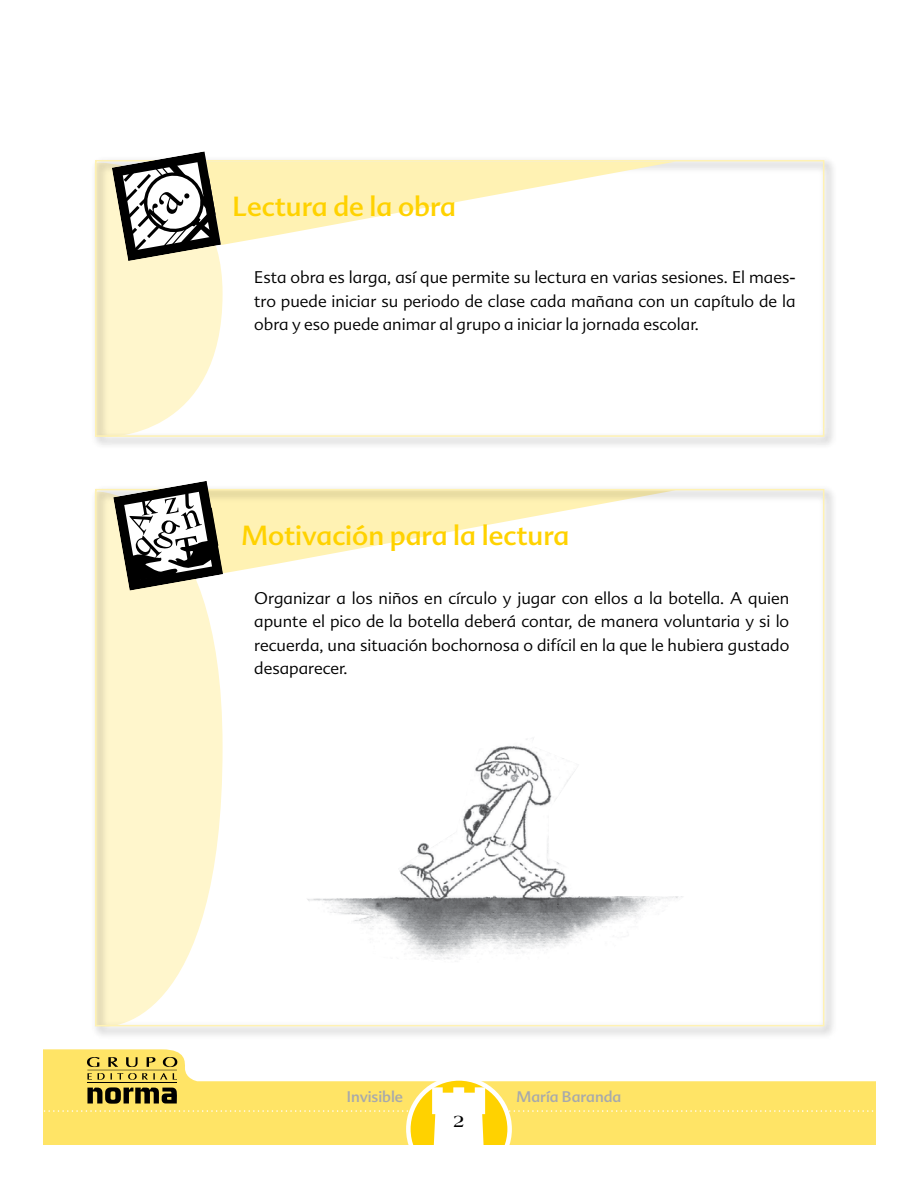
<style>
.page{position:relative;width:918px;height:1188px;background:#fff}
.page>*{position:absolute;margin:0;border:0;box-sizing:border-box;transform-origin:0 0}
.t1{font:27px "Advert";color:#ffd200}
.t2{font:300 16.5px/23.2px "Advert";color:#000;text-align:justify}
.t3{font:15px "Advert";color:#a7a9ac}
</style>
<div class="page">
<svg style="left:43px;top:1049px;width:833px;height:38px"></svg>
<svg style="left:408px;top:1078px;width:102px;height:102px"></svg>
<hr style="left:87px;top:1070px;width:90px;height:1px;background:#000">
<hr style="left:87px;top:1083px;width:90px;height:1px;background:#000">
<svg style="left:87px;top:1057px;width:90px;height:10px"></svg>
<svg style="left:87px;top:1073px;width:90px;height:7px"></svg>
<hr style="left:917px;top:0;width:1px;height:1188px;background:#fff6cc">
<hr style="left:917px;top:1145px;width:1px;height:43px;background:#fff">
<hr style="left:917px;top:0;width:1px;height:43px;background:#fff">
<div style="left:90px;top:484px;width:748px;height:555px;background:#000;opacity:.6"></div>
<div style="left:90px;top:155px;width:748px;height:296px;background:#000;opacity:.6"></div>
<svg style="left:113px;top:481px;width:563px;height:110px"></svg>
<svg style="left:95px;top:151px;width:581px;height:289px"></svg>
<img style="left:306px;top:736px;width:378px;height:229px">
<svg style="left:43px;top:1087px;width:875px;height:93px"></svg>
<h1 class="t1" style="left:232px;top:190px;width:225px">Lectura de la obra</h1>
<p class="t2" style="left:254px;top:266px;width:543px">Esta obra es larga, así que permite su lectura en varias sesiones. El maes&shy;tro puede iniciar su periodo de clase cada mañana con un capítulo de la obra y eso puede animar al grupo a iniciar la jornada escolar.</p>
<h1 class="t1" style="left:242px;top:519px;width:329px">Motivación para la lectura</h1>
<p class="t2" style="left:254px;top:587px;width:537px">Organizar a los niños en círculo y jugar con ellos a la botella. A quien apunte el pico de la botella deberá contar, de manera voluntaria y si lo recuerda, una situación bochornosa o difícil en la que le hubiera gustado desaparecer.</p>
<p class="t3" style="left:347px;top:1088px;width:58px">Invisible</p>
<p class="t3" style="left:516px;top:1088px;width:107px">María Baranda</p>
</div>
